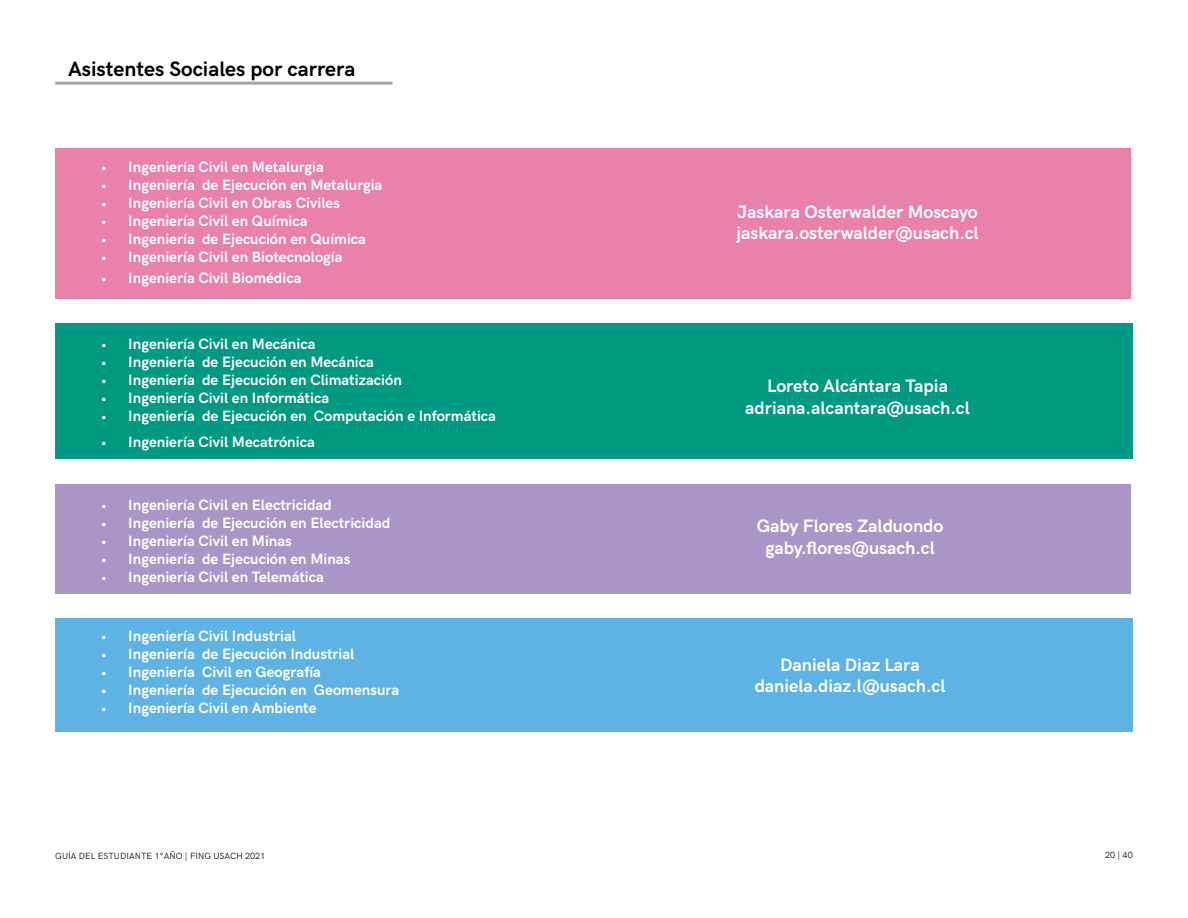
<style>
.page{position:relative;width:1188px;height:918px;background:#fff}
.page>*{position:absolute;margin:0;border:0;box-sizing:border-box;transform-origin:0 0}
.t1{font:700 21px "HK Grotesk";color:#000}
.t2{font:700 18px/21.6px "HK Grotesk";color:#fff;text-align:center}
.t3{font:700 15px "HK Grotesk";color:#fff}
.t4{font:9px "HK Grotesk";color:#000}
</style>
<div class="page">
<hr style="left:55px;top:82px;width:337px;height:3px;background:#a1a8ac">
<div style="left:55px;top:148px;width:1076px;height:150px;background:#ea81a8"></div>
<div style="left:55px;top:324px;width:1078px;height:135px;background:#009982"></div>
<div style="left:55px;top:485px;width:1076px;height:109px;background:#ab95c7"></div>
<div style="left:55px;top:618px;width:1078px;height:114px;background:#5db3e4"></div>
<h1 class="t1" style="left:68px;top:53px;width:289px">Asistentes Sociales por carrera</h1>
<p class="t3" style="left:101px;top:155px;width:224px">• Ingeniería Civil en Metalurgia</p>
<p class="t3" style="left:101px;top:173px;width:283px">• Ingeniería de Ejecución en Metalurgia</p>
<p class="t3" style="left:101px;top:191px;width:240px">• Ingeniería Civil en Obras Civiles</p>
<p class="t3" style="left:101px;top:209px;width:208px">• Ingeniería Civil en Química</p>
<p class="t3" style="left:101px;top:227px;width:266px">• Ingeniería de Ejecución en Química</p>
<p class="t3" style="left:101px;top:245px;width:243px">• Ingeniería Civil en Biotecnología</p>
<p class="t3" style="left:101px;top:267px;width:202px">• Ingeniería Civil Biomédica</p>
<p class="t3" style="left:101px;top:333px;width:216px">• Ingeniería Civil en Mecánica</p>
<p class="t3" style="left:101px;top:351px;width:274px">• Ingeniería de Ejecución en Mecánica</p>
<p class="t3" style="left:101px;top:369px;width:302px">• Ingeniería de Ejecución en Climatización</p>
<p class="t3" style="left:101px;top:387px;width:229px">• Ingeniería Civil en Informática</p>
<p class="t3" style="left:101px;top:405px;width:396px">• Ingeniería de Ejecución en Computación e Informática</p>
<p class="t3" style="left:101px;top:430px;width:215px">• Ingeniería Civil Mecatrónica</p>
<p class="t3" style="left:101px;top:493px;width:232px">• Ingeniería Civil en Electricidad</p>
<p class="t3" style="left:101px;top:511px;width:291px">• Ingeniería de Ejecución en Electricidad</p>
<p class="t3" style="left:101px;top:529px;width:192px">• Ingeniería Civil en Minas</p>
<p class="t3" style="left:101px;top:547px;width:251px">• Ingeniería de Ejecución en Minas</p>
<p class="t3" style="left:101px;top:565px;width:224px">• Ingeniería Civil en Telemática</p>
<p class="t3" style="left:101px;top:625px;width:196px">• Ingeniería Civil Industrial</p>
<p class="t3" style="left:101px;top:643px;width:255px">• Ingeniería de Ejecución Industrial</p>
<p class="t3" style="left:101px;top:661px;width:221px">• Ingeniería Civil en Geografía</p>
<p class="t3" style="left:101px;top:679px;width:300px">• Ingeniería de Ejecución en Geomensura</p>
<p class="t3" style="left:101px;top:697px;width:217px">• Ingeniería Civil en Ambiente</p>
<p class="t2" style="left:736px;top:199px;width:244px;text-align:left">Jaskara Osterwalder Moscayo jaskara.osterwalder@usach.cl</p>
<p class="t2" style="left:745px;top:374px;width:226px">Loreto Alcántara Tapia adriana.alcantara@usach.cl</p>
<p class="t2" style="left:757px;top:514px;width:188px">Gaby Flores Zalduondo gaby.flores@usach.cl</p>
<p class="t2" style="left:755px;top:652px;width:192px">Daniela Diaz Lara daniela.diaz.l@usach.cl</p>
<p class="t4" style="left:55px;top:849px;width:212px">GUÍA DEL ESTUDIANTE 1°AÑO | FING USACH 2021</p>
<p class="t4" style="left:1105px;top:848px;width:29px">20 | 40</p>
</div>
